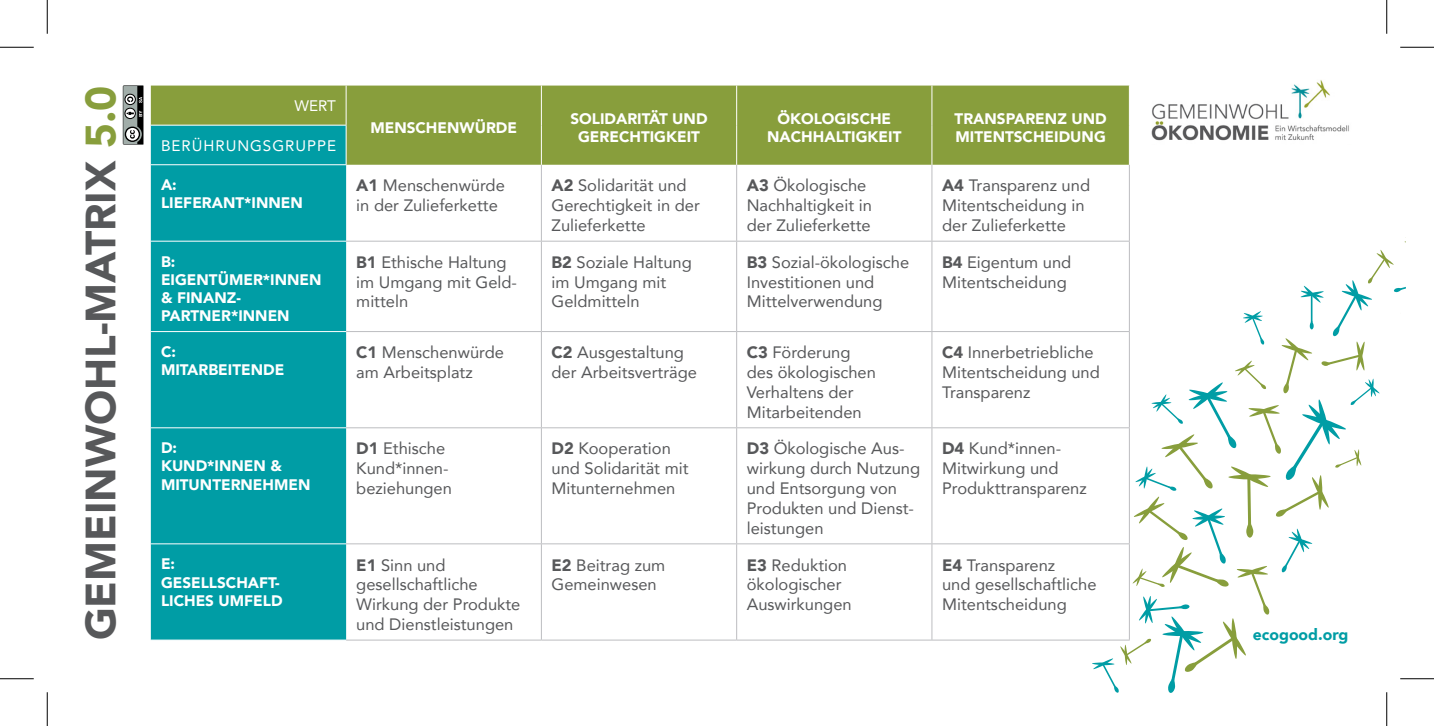
<style>
.page{position:relative;width:1434px;height:726px;background:#fff}
.page>*{position:absolute;margin:0;border:0;box-sizing:border-box;transform-origin:0 0}
.t1{font:900 42.3px "Avenir";color:#57585a}
.t2{font:16.43px/19.8px "Avenir";color:#57585a}
.t3{font:900 15.75px "Avenir";color:#009da5}
.t4{font:900 15.3px/18.2px "Avenir";color:#fff}
.t5{font:15.3px "Avenir";letter-spacing:.06em;color:#fff}
.s1{color:#889e3c}
.s2{font-weight:900}
</style>
<div class="page">
<img style="left:1151px;top:80px;width:198px;height:61px">
<div style="left:151px;top:86px;width:978px;height:79px;background:#889e3c"></div>
<div style="left:151px;top:126px;width:195px;height:514px;background:#009da5"></div>
<hr style="left:541px;top:165px;width:1px;height:76px;background:#bcbdc0">
<hr style="left:736px;top:165px;width:1px;height:76px;background:#bcbdc0">
<hr style="left:931px;top:165px;width:1px;height:76px;background:#bcbdc0">
<hr style="left:1129px;top:165px;width:1px;height:76px;background:#bcbdc0">
<hr style="left:346px;top:241px;width:195px;height:1px;background:#bcbdc0">
<hr style="left:541px;top:241px;width:196px;height:1px;background:#bcbdc0">
<hr style="left:541px;top:242px;width:1px;height:89px;background:#bcbdc0">
<hr style="left:737px;top:241px;width:195px;height:1px;background:#bcbdc0">
<hr style="left:736px;top:242px;width:1px;height:89px;background:#bcbdc0">
<hr style="left:932px;top:241px;width:198px;height:1px;background:#bcbdc0">
<hr style="left:931px;top:242px;width:1px;height:89px;background:#bcbdc0">
<hr style="left:346px;top:331px;width:195px;height:1px;background:#bcbdc0">
<hr style="left:541px;top:331px;width:196px;height:1px;background:#bcbdc0">
<hr style="left:541px;top:332px;width:1px;height:95px;background:#bcbdc0">
<hr style="left:737px;top:331px;width:195px;height:1px;background:#bcbdc0">
<hr style="left:736px;top:332px;width:1px;height:95px;background:#bcbdc0">
<hr style="left:932px;top:331px;width:198px;height:1px;background:#bcbdc0">
<hr style="left:931px;top:332px;width:1px;height:95px;background:#bcbdc0">
<hr style="left:346px;top:427px;width:195px;height:1px;background:#bcbdc0">
<hr style="left:541px;top:427px;width:196px;height:1px;background:#bcbdc0">
<hr style="left:541px;top:428px;width:1px;height:115px;background:#bcbdc0">
<hr style="left:737px;top:427px;width:195px;height:1px;background:#bcbdc0">
<hr style="left:736px;top:428px;width:1px;height:115px;background:#bcbdc0">
<hr style="left:932px;top:427px;width:198px;height:1px;background:#bcbdc0">
<hr style="left:931px;top:428px;width:1px;height:115px;background:#bcbdc0">
<hr style="left:346px;top:543px;width:195px;height:1px;background:#bcbdc0">
<hr style="left:541px;top:543px;width:196px;height:1px;background:#bcbdc0">
<hr style="left:541px;top:544px;width:1px;height:96px;background:#bcbdc0">
<hr style="left:737px;top:543px;width:195px;height:1px;background:#bcbdc0">
<hr style="left:736px;top:544px;width:1px;height:96px;background:#bcbdc0">
<hr style="left:932px;top:543px;width:198px;height:1px;background:#bcbdc0">
<hr style="left:931px;top:544px;width:1px;height:96px;background:#bcbdc0">
<hr style="left:346px;top:640px;width:195px;height:1px;background:#bcbdc0">
<hr style="left:541px;top:640px;width:196px;height:1px;background:#bcbdc0">
<hr style="left:737px;top:640px;width:195px;height:1px;background:#bcbdc0">
<hr style="left:932px;top:640px;width:198px;height:1px;background:#bcbdc0">
<hr style="left:541px;top:86px;width:1px;height:39px;background:#fff">
<hr style="left:736px;top:86px;width:1px;height:39px;background:#fff">
<hr style="left:931px;top:86px;width:1px;height:39px;background:#fff">
<hr style="left:541px;top:125px;width:1px;height:40px;background:#fff">
<hr style="left:736px;top:125px;width:1px;height:40px;background:#fff">
<hr style="left:931px;top:125px;width:1px;height:40px;background:#fff">
<hr style="left:151px;top:241px;width:195px;height:1px;background:#fff">
<hr style="left:151px;top:331px;width:195px;height:1px;background:#fff">
<hr style="left:151px;top:427px;width:195px;height:1px;background:#fff">
<hr style="left:151px;top:543px;width:195px;height:1px;background:#fff">
<hr style="left:346px;top:86px;width:1px;height:39px;background:#fff">
<hr style="left:151px;top:125px;width:195px;height:1px;background:#fff">
<hr style="left:346px;top:126px;width:1px;height:38px;background:#fff">
<hr style="left:151px;top:164px;width:195px;height:1px;background:#fff">
<svg style="left:1092px;top:237px;width:314px;height:456px"></svg>
<div style="left:1378px;top:302px;width:22px;height:48px;background:#fff"></div>
<svg style="left:123px;top:86px;width:20px;height:59px"></svg>
<hr style="left:1400px;top:677px;width:34px;height:3px;background:#fff">
<hr style="left:1385px;top:692px;width:3px;height:34px;background:#fff">
<hr style="left:0;top:47px;width:34px;height:1px;background:#000">
<hr style="left:1400px;top:47px;width:34px;height:1px;background:#000">
<hr style="left:0;top:678px;width:34px;height:1px;background:#000">
<hr style="left:1400px;top:678px;width:34px;height:1px;background:#000">
<hr style="left:47px;top:0;width:1px;height:34px;background:#000">
<hr style="left:47px;top:692px;width:1px;height:34px;background:#000">
<hr style="left:1386px;top:0;width:1px;height:34px;background:#000">
<hr style="left:1386px;top:692px;width:1px;height:34px;background:#000">
<h1 class="t1" style="left:64px;top:640px;width:556px;rotate:-90deg">GEMEINWOHL-MATRIX <span class="s1">5.0</span></h1>
<p class="t5" style="left:294px;top:93px;width:43px">Wert</p>
<p class="t4" style="left:370px;top:118px;width:148px">MENSCHENWÜRDE</p>
<p class="t4" style="left:570px;top:109px;width:139px;text-align:center">SOLIDARITÄT UND<br>GERECHTIGKEIT</p>
<p class="t4" style="left:767px;top:109px;width:136px;text-align:center">ÖKOLOGISCHE<br>NACHHALTIGKEIT</p>
<p class="t4" style="left:955px;top:109px;width:154px">TRANSPARENZ UND<br>MITENTSCHEIDUNG</p>
<p class="t5" style="left:161px;top:133px;width:177px">Berührungsgruppe</p>
<p class="t4" style="left:161px;top:175px;width:143px">A:<br>LIEFERANT*INNEN</p>
<p class="t2" style="left:356px;top:175px;width:150px"><span class="s2">A1</span> Menschenwürde in der Zulieferkette</p>
<p class="t2" style="left:552px;top:175px;width:150px"><span class="s2">A2</span> solidarität und gerechtigkeit in der<br>Zulieferkette</p>
<p class="t2" style="left:747px;top:175px;width:127px"><span class="s2">A3</span> Ökologische nachhaltigkeit in der Zulieferkette</p>
<p class="t2" style="left:942px;top:175px;width:149px"><span class="s2">A4</span> transparenz und<br>Mitentscheidung in der Zulieferkette</p>
<p class="t4" style="left:161px;top:252px;width:162px">B:<br>EIGENTÜMER*INNEN &amp; FINANZ-<br>PARTNER*INNEN</p>
<p class="t2" style="left:356px;top:252px;width:162px"><span class="s2">B1</span> ethische haltung im umgang mit geld&shy;mitteln</p>
<p class="t2" style="left:552px;top:252px;width:142px"><span class="s2">B2</span> soziale haltung im umgang mit geldmitteln</p>
<p class="t2" style="left:747px;top:252px;width:164px"><span class="s2">B3</span> sozial-ökologische<br>Investitionen und<br>Mittelverwendung</p>
<p class="t2" style="left:942px;top:252px;width:131px"><span class="s2">B4</span> eigentum und<br>Mitentscheidung</p>
<p class="t4" style="left:161px;top:342px;width:125px">C:<br>MITARBEITENDE</p>
<p class="t2" style="left:356px;top:342px;width:149px"><span class="s2">C1</span> Menschenwürde am Arbeitsplatz</p>
<p class="t2" style="left:552px;top:342px;width:147px"><span class="s2">C2</span> Ausgestaltung der Arbeitsverträge</p>
<p class="t2" style="left:747px;top:342px;width:131px"><span class="s2">C3</span> Förderung des ökologischen<br>Verhaltens der<br>Mitarbeitenden</p>
<p class="t2" style="left:942px;top:342px;width:159px"><span class="s2">C4</span> Innerbetriebliche<br>Mitentscheidung und transparenz</p>
<p class="t4" style="left:161px;top:438px;width:151px">D:<br>KUND*INNEN &amp;<br>MITUNTERNEHMEN</p>
<p class="t2" style="left:356px;top:438px;width:97px"><span class="s2">D1</span> ethische<br>Kund*innen&shy;beziehungen</p>
<p class="t2" style="left:552px;top:438px;width:138px"><span class="s2">D2</span> Kooperation und solidarität mit<br>Mitunternehmen</p>
<p class="t2" style="left:747px;top:438px;width:175px"><span class="s2">D3</span> Ökologische Aus&shy;wirkung durch nutzung und entsorgung von produkten und Dienst&shy;leistungen</p>
<p class="t2" style="left:942px;top:438px;width:146px"><span class="s2">D4</span> Kund*innen-<br>Mitwirkung und produkttransparenz</p>
<p class="t4" style="left:161px;top:554px;width:123px">E:<br>GESELLSCHAFT-<br>LICHES UMFELD</p>
<p class="t2" style="left:356px;top:554px;width:166px"><span class="s2">E1</span> sinn und gesellschaftliche<br>Wirkung der produkte und Dienstleistungen</p>
<p class="t2" style="left:552px;top:554px;width:115px"><span class="s2">E2</span> Beitrag zum gemeinwesen</p>
<p class="t2" style="left:747px;top:554px;width:106px"><span class="s2">E3</span> reduktion ökologischer<br>Auswirkungen</p>
<p class="t2" style="left:942px;top:554px;width:156px"><span class="s2">E4</span> transparenz<br>und gesellschaftliche<br>Mitentscheidung</p>
<p class="t3" style="left:1253px;top:621px;width:97px">ECOGOOD.ORG</p>
</div>
